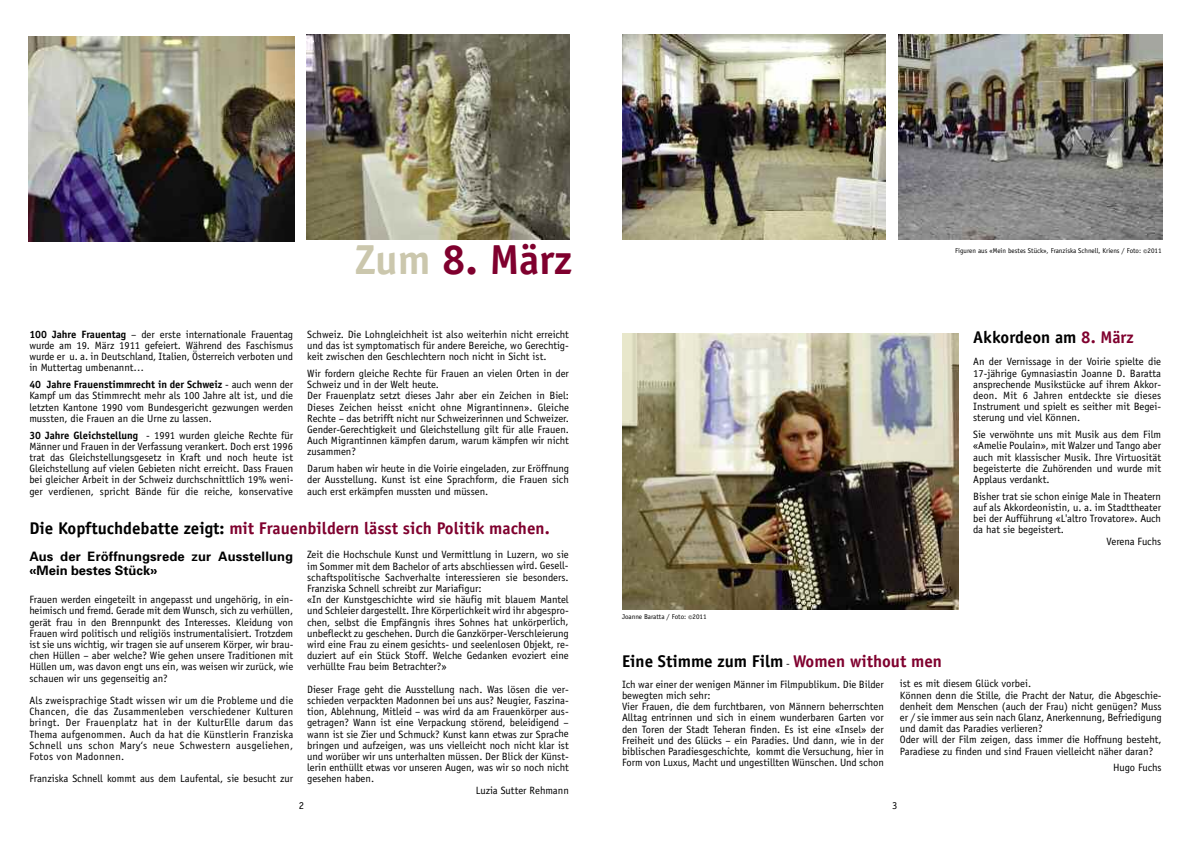
<style>
.page{position:relative;width:1191px;height:842px;background:#fff}
.page>*{position:absolute;margin:0;border:0;box-sizing:border-box;transform-origin:0 0}
.t1{font:700 42px "Officina Sans";color:#7f002e}
.t2{font:700 17px "Officina Sans";color:#7f002e}
.t3{font:700 17px "Officina Sans";color:#000}
.t4{font:700 13px/14px "Univers";letter-spacing:.01em;color:#000}
.t5{font:10.6px/11.2px "Officina Sans";color:#000;text-align:justify}
.t6{font:10.6px "Officina Sans";letter-spacing:-.02em;color:#000}
.t7{font:7px "Officina Sans";color:#000}
.s1{color:#cbc7ad}
.s2{font-weight:700}
.s3{color:#000}
.s4{font-size:8px}
.s5{font-weight:400;font-size:10.6px}
.s6{color:#7f002e}
</style>
<div class="page">
<img style="left:622px;top:333px;width:336px;height:276px">
<img style="left:306px;top:34px;width:264px;height:205px">
<img style="left:28px;top:36px;width:266px;height:205px">
<img style="left:622px;top:34px;width:263px;height:205px">
<img style="left:899px;top:35px;width:263px;height:204px">
<h1 class="t1" style="left:355px;top:244px;width:219px"><span class="s1">Zum</span> 8. März</h1>
<p class="t5" style="left:29px;top:329px;width:265px"><span class="s2">100 Jahre Frauentag</span> – der erste internationale Frauentag wurde am 19. März 1911 gefeiert. Während des Faschismus wurde er u. a. in Deutschland, Italien, Österreich verboten und in Muttertag umbenannt…</p>
<p class="t5" style="left:29px;top:380px;width:265px"><span class="s2">40 Jahre Frauenstimmrecht in der Schweiz</span> - auch wenn der Kampf um das Stimmrecht mehr als 100 Jahre alt ist, und die letzten Kantone 1990 vom Bundesgericht gezwungen werden mussten, die Frauen an die Urne zu lassen.</p>
<p class="t5" style="left:29px;top:430px;width:265px"><span class="s2">30 Jahre Gleichstellung</span> - 1991 wurden gleiche Rechte für Männer und Frauen in der Verfassung verankert. Doch erst 1996 trat das Gleichstellungsgesetz in Kraft und noch heute ist Gleichstellung auf vielen Gebieten nicht erreicht. Dass Frauen bei gleicher Arbeit in der Schweiz durchschnittlich 19% weni&shy;ger verdienen, spricht Bände für die reiche, konservative</p>
<p class="t5" style="left:307px;top:329px;width:263px">Schweiz. Die Lohngleichheit ist also weiterhin nicht erreicht und das ist symptomatisch für andere Bereiche, wo Gerechtig&shy;keit zwischen den Geschlechtern noch nicht in Sicht ist.</p>
<p class="t5" style="left:307px;top:369px;width:263px;text-align:left">Wir fordern gleiche Rechte für Frauen an vielen Orten in der Schweiz und in der Welt heute.<br>Der Frauenplatz setzt dieses Jahr aber ein Zeichen in Biel:<br>Dieses Zeichen heisst «nicht ohne Migrantinnen». Gleiche Rechte – das betrifft nicht nur Schweizerinnen und Schweizer.<br>Gender-Gerechtigkeit und Gleichstellung gilt für alle Frauen.<br>Auch Migrantinnen kämpfen darum, warum kämpfen wir nicht zusammen?</p>
<p class="t5" style="left:307px;top:464px;width:263px">Darum haben wir heute in die Voirie eingeladen, zur Eröffnung der Ausstellung. Kunst ist eine Sprachform, die Frauen sich auch erst erkämpfen mussten und müssen.</p>
<h2 class="t2" style="left:29px;top:521px;width:522px"><span class="s3">Die Kopftuchdebatte zeigt:</span> mit Frauenbildern lässt sich Politik machen.</h2>
<p class="t4" style="left:29px;top:551px;width:265px">Aus der Eröffnungsrede zur Ausstellung «Mein bestes Stück»</p>
<p class="t5" style="left:29px;top:595px;width:265px">Frauen werden eingeteilt in angepasst und ungehörig, in ein&shy;heimisch und fremd. Gerade mit dem Wunsch, sich zu verhüllen, gerät frau in den Brennpunkt des Interesses. Kleidung von Frauen wird politisch und religiös instrumentalisiert. Trotzdem ist sie uns wichtig, wir tragen sie auf unserem Körper, wir brau&shy;chen Hüllen – aber welche? Wie gehen unsere Traditionen mit Hüllen um, was davon engt uns ein, was weisen wir zurück, wie schauen wir uns gegenseitig an?</p>
<p class="t5" style="left:29px;top:696px;width:265px">Als zweisprachige Stadt wissen wir um die Probleme und die Chancen, die das Zusammenleben verschiedener Kulturen bringt. Der Frauenplatz hat in der KulturElle darum das Thema aufgenommen. Auch da hat die Künstlerin Franziska Schnell uns schon Mary‘s neue Schwestern ausgeliehen, Fotos von Madonnen.</p>
<p class="t5" style="left:29px;top:774px;width:265px">Franziska Schnell kommt aus dem Laufental, sie besucht zur</p>
<p class="t5" style="left:307px;top:550px;width:263px;text-align:left">Zeit die Hochschule Kunst und Vermittlung in Luzern, wo sie im Sommer mit dem Bachelor of arts abschliessen wird. Gesell&shy;schaftspolitische Sachverhalte interessieren sie besonders.<br>Franziska Schnell schreibt zur Mariafigur:<br>«In der Kunstgeschichte wird sie häufig mit blauem Mantel und Schleier dargestellt. Ihre Körperlichkeit wird ihr abgespro&shy;chen, selbst die Empfängnis ihres Sohnes hat unkörperlich, unbefleckt zu geschehen. Durch die Ganzkörper-Verschleierung wird eine Frau zu einem gesichts- und seelenlosen Objekt, re&shy;duziert auf ein Stück Stoff. Welche Gedanken evoziert eine verhüllte Frau beim Betrachter?»</p>
<p class="t5" style="left:307px;top:684px;width:263px">Dieser Frage geht die Ausstellung nach. Was lösen die ver-</p>
<p class="t5" style="left:307px;top:696px;width:263px">schieden verpackten Madonnen bei uns aus? Neugier, Faszina-</p>
<p class="t5" style="left:307px;top:707px;width:263px">tion, Ablehnung, Mitleid – was wird da am Frauenkörper aus-</p>
<p class="t5" style="left:307px;top:718px;width:263px">getragen? Wann ist eine Verpackung störend, beleidigend –</p>
<p class="t5" style="left:307px;top:729px;width:263px">wann ist sie Zier und Schmuck? Kunst kann etwas zur Sprache</p>
<p class="t5" style="left:307px;top:740px;width:263px">bringen und aufzeigen, was uns vielleicht noch nicht klar ist</p>
<p class="t5" style="left:307px;top:752px;width:263px">und worüber wir uns unterhalten müssen. Der Blick der Künst-</p>
<p class="t5" style="left:307px;top:763px;width:263px">lerin enthüllt etwas vor unseren Augen, was wir so noch nicht</p>
<p class="t5" style="left:307px;top:774px;width:68px">gesehen haben.</p>
<p class="t5" style="left:476px;top:785px;width:95px">Luzia Sutter Rehmann</p>
<p class="t5" style="left:299px;top:800px;width:7px">2</p>
<p class="t7" style="left:955px;top:248px;width:208px">Figuren aus «Mein bestes Stück», Franziska Schnell, Kriens / Foto: <span class="s4">©</span>2011</p>
<p class="t7" style="left:622px;top:614px;width:86px">Joanne Baratta / Foto: <span class="s4">©</span>2011</p>
<h2 class="t3" style="left:622px;top:655px;width:321px">Eine Stimme zum Film <span class="s5">-</span> <span class="s6">Women without men</span></h2>
<h2 class="t3" style="left:973px;top:331px;width:162px">Akkordeon am <span class="s6">8. März</span></h2>
<p class="t5" style="left:973px;top:357px;width:190px">An der Vernissage in der Voirie spielte die 17-jährige Gymnasiastin Joanne D. Baratta ansprechende Musikstücke auf ihrem Akkor&shy;deon. Mit 6 Jahren entdeckte sie dieses Instrument und spielt es seither mit Begei&shy;sterung und viel Können.</p>
<p class="t5" style="left:973px;top:430px;width:189px">Sie verwöhnte uns mit Musik aus dem Film «Amelie Poulain», mit Walzer und Tango aber auch mit klassischer Musik. Ihre Virtuosität begeisterte die Zuhörenden und wurde mit Applaus verdankt.</p>
<p class="t5" style="left:973px;top:491px;width:189px">Bisher trat sie schon einige Male in Theatern</p>
<p class="t5" style="left:973px;top:503px;width:189px">auf als Akkordeonistin, u. a. im Stadttheater</p>
<p class="t5" style="left:973px;top:514px;width:189px">bei der Aufführung «L'altro Trovatore». Auch</p>
<p class="t5" style="left:973px;top:525px;width:92px">da hat sie begeistert.</p>
<p class="t6" style="left:1106px;top:537px;width:56px">Verena Fuchs</p>
<p class="t5" style="left:622px;top:679px;width:263px;text-align:left">Ich war einer der wenigen Männer im Filmpublikum. Die Bilder bewegten mich sehr:<br>Vier Frauen, die dem furchtbaren, von Männern beherrschten Alltag entrinnen und sich in einem wunderbaren Garten vor den Toren der Stadt Teheran finden. Es ist eine «Insel» der Freiheit und des Glücks – ein Paradies. Und dann, wie in der biblischen Paradiesgeschichte, kommt die Versuchung, hier in Form von Luxus, Macht und ungestillten Wünschen. Und schon</p>
<p class="t5" style="left:900px;top:679px;width:263px;text-align:left">ist es mit diesem Glück vorbei.<br>Können denn die Stille, die Pracht der Natur, die Abgeschie&shy;denheit dem Menschen (auch der Frau) nicht genügen? Muss er / sie immer aus sein nach Glanz, Anerkennung, Befriedigung und damit das Paradies verlieren?<br>Oder will der Film zeigen, dass immer die Hoffnung besteht, Paradiese zu finden und sind Frauen vielleicht näher daran?</p>
<p class="t6" style="left:1113px;top:764px;width:50px">Hugo Fuchs</p>
<p class="t5" style="left:892px;top:800px;width:7px">3</p>
</div>
